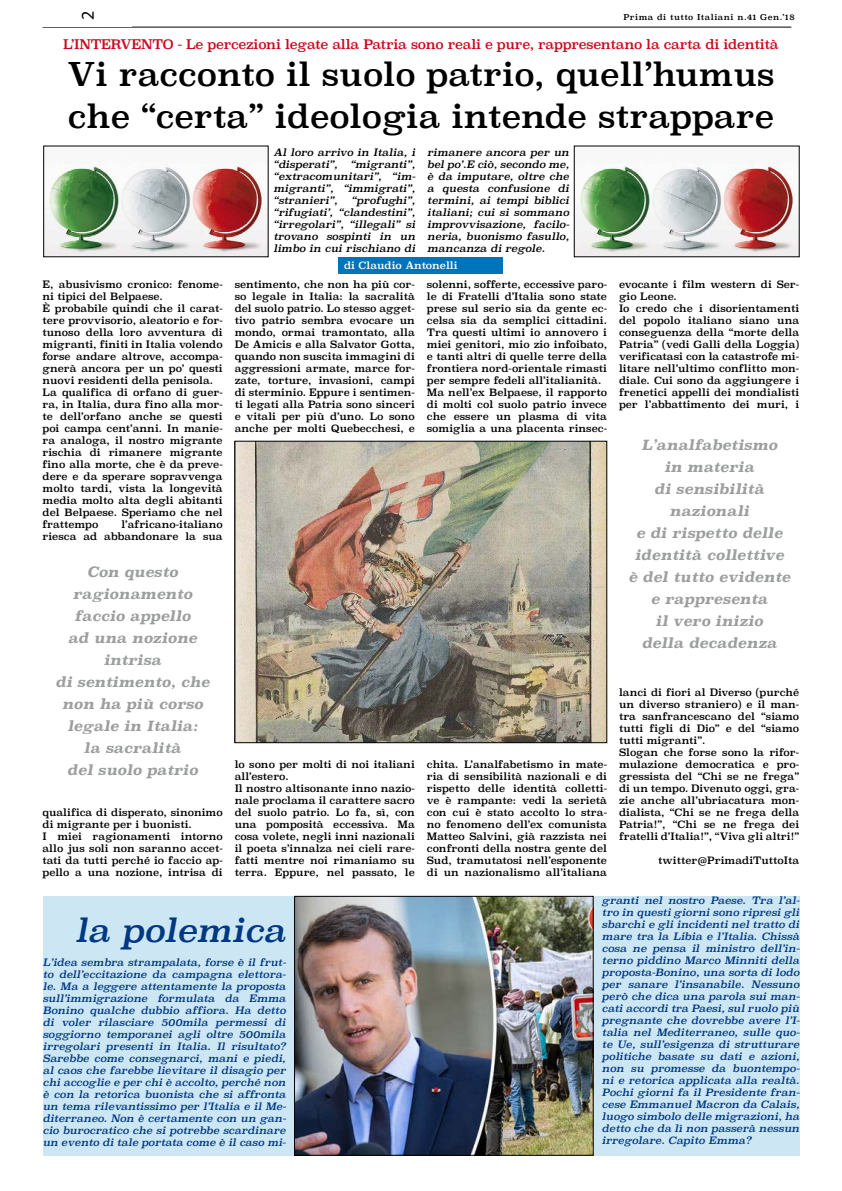
<style>
.page{position:relative;width:842px;height:1191px;background:#fff}
.page>*{position:absolute;margin:0;border:0;box-sizing:border-box;transform-origin:0 0}
.t1{font:32px/42px "Superclarendon";color:#000}
.t2{font:italic 32px "Superclarendon";color:#003882}
.t3{font:18px "Myriad Pro";color:#000}
.t4{font:italic 700 14px/22px "Superclarendon";color:#9c9e9f;text-align:center}
.t5{font:13px "Superclarendon";letter-spacing:-.02em;color:#cd071e}
.t6{font:10px/12px "Superclarendon";color:#000}
.t7{font:italic 10px/12px "Superclarendon";color:#003882;text-align:justify}
.t8{font:italic 10px/12px "Superclarendon";color:#000;text-align:justify}
.t9{font:10px "Superclarendon";color:#fff}
.t10{font:8px "Superclarendon";letter-spacing:.06em;color:#000}
</style>
<div class="page">
<hr style="left:43px;top:27px;width:748px;height:1px;background:#000">
<img style="left:45px;top:162px;width:221px;height:93px">
<img style="left:576px;top:162px;width:221px;height:93px">
<div style="left:338px;top:257px;width:165px;height:16px;background:#0074bb"></div>
<img style="left:237px;top:443px;width:368px;height:298px">
<div style="left:235px;top:441px;width:372px;height:302px;border:1px solid #000"></div>
<div style="left:43px;top:896px;width:756px;height:259px;background:#cce6f3"></div>
<img style="left:296px;top:898px;width:295px;height:255px">
<div style="left:294px;top:896px;width:299px;height:259px;border:1px solid #000"></div>
<h2 class="t3" style="left:77px;top:20px;width:11px;rotate:-90deg">2</h2>
<p class="t10" style="left:623px;top:11px;width:173px">Prima di tutto Italiani n.41 Gen.’18</p>
<h3 class="t5" style="left:63px;top:35px;width:717px">L’INTERVENTO - Le percezioni legate alla Patria sono reali e pure, rappresentano la carta di identità</h3>
<h1 class="t1" style="left:67px;top:56px;width:709px">Vi racconto il suolo patrio, quell’humus che “certa” ideologia intende strappare</h1>
<p class="t6" style="left:43px;top:279px;width:182px">E, abusivismo cronico: fenome&shy;ni tipici del Belpaese.<br>È probabile quindi che il carat&shy;tere provvisorio, aleatorio e for&shy;tunoso della loro avventura di migranti, finiti in Italia volendo forse andare altrove, accompa&shy;gnerà ancora per un po’ questi nuovi residenti della penisola.<br>La qualifica di orfano di guer&shy;ra, in Italia, dura fino alla mor&shy;te dell’orfano anche se questi poi campa cent’anni. In manie&shy;ra analoga, il nostro migrante rischia di rimanere migrante fino alla morte, che è da preve&shy;dere e da sperare sopravvenga molto tardi, vista la longevità media molto alta degli abitanti del Belpaese. Speriamo che nel frattempo</p>
<p class="t6" style="left:43px;top:519px;width:182px;text-align:right">l’africano-italiano<br>riesca ad abbandonare la sua</p>
<h3 class="t4" style="left:55px;top:561px;width:156px">Con questo ragionamento faccio appello<br>ad una nozione intrisa<br>di sentimento, che non ha più corso legale in Italia:<br>la sacralità<br>del suolo patrio</h3>
<p class="t6" style="left:43px;top:807px;width:182px">qualifica di disperato, sinonimo di migrante per i buonisti.<br>I miei ragionamenti intorno allo jus soli non saranno accet&shy;tati da tutti perché io faccio ap&shy;pello a una nozione, intrisa di</p>
<p class="t8" style="left:273px;top:146px;width:143px">Al loro arrivo in Italia, i “disperati”,</p>
<p class="t8" style="left:427px;top:146px;width:144px">rimanere ancora per un bel po’.E ciò, secondo me, è da imputare, oltre che a questa confusione di termini, ai tempi biblici italiani; cui si sommano improvvisazione, facilo&shy;neria, buonismo fasullo, mancanza di regole.</p>
<p class="t9" style="left:344px;top:258px;width:115px">di Claudio Antonelli</p>
<p class="t8" style="left:273px;top:158px;width:144px;text-indent:77px">“migranti”, “extracomunitari”, “im&shy;migranti”, “immigrati”, “stranieri”,</p>
<p class="t8" style="left:273px;top:194px;width:143px;text-indent:78px">“profughi”, “rifugiati’, “clandestini”, “irregolari”, “illegali” si trovano sospinti in un limbo in cui rischiano di</p>
<p class="t6" style="left:235px;top:279px;width:182px;text-align:justify">sentimento, che non ha più cor&shy;so legale in Italia: la sacralità del suolo patrio. Lo stesso agget&shy;tivo patrio sembra evocare un mondo, ormai tramontato, alla De Amicis e alla Salvator Gotta, quando non suscita immagini di aggressioni armate, marce for&shy;zate, torture, invasioni, campi di sterminio. Eppure i sentimen&shy;ti legati alla Patria sono sinceri e vitali per più d’uno. Lo sono anche per molti Quebecchesi, e</p>
<p class="t6" style="left:427px;top:279px;width:182px">solenni, sofferte, eccessive paro&shy;le di Fratelli d’Italia sono state prese sul serio sia da gente ec&shy;celsa sia da semplici cittadini.<br>Tra questi ultimi io annovero i miei genitori, mio zio infoibato, e tanti altri di quelle terre della frontiera nord-orientale rimasti per sempre fedeli all’italianità.<br>Ma nell’ex Belpaese, il rapporto di molti col suolo patrio invece che essere un plasma di vita somiglia a una placenta rinsec-</p>
<p class="t6" style="left:619px;top:279px;width:182px">evocante i film western di Ser&shy;gio Leone.<br>Io credo che i disorientamenti del popolo italiano siano una conseguenza della “morte della<br>Patria” (vedi Galli della Loggia) verificatasi con la catastrofe mi&shy;litare nell’ultimo conflitto mon&shy;diale. Cui sono da aggiungere i frenetici appelli dei mondialisti per l’abbattimento dei muri, i</p>
<h3 class="t4" style="left:628px;top:434px;width:164px">L’analfabetismo<br>in materia<br>di sensibilità nazionali<br>e di rispetto delle identità collettive<br>è del tutto evidente e rappresenta<br>il vero inizio<br>della decadenza</h3>
<p class="t6" style="left:235px;top:759px;width:182px">lo sono per molti di noi italiani all’estero.<br>Il nostro altisonante inno nazio&shy;nale proclama il carattere sacro del suolo patrio. Lo fa, sì, con una pomposità eccessiva. Ma cosa volete, negli inni nazionali il poeta s’innalza nei cieli rare&shy;fatti mentre noi rimaniamo su terra. Eppure, nel passato, le</p>
<p class="t6" style="left:427px;top:759px;width:182px;text-align:justify">chita. L’analfabetismo in mate&shy;ria di sensibilità nazionali e di rispetto delle identità colletti&shy;ve è rampante: vedi la serietà con cui è stato accolto lo stra&shy;no fenomeno dell’ex comunista Matteo Salvini, già razzista nei confronti della nostra gente del Sud, tramutatosi nell’esponente di un nazionalismo all’italiana</p>
<p class="t6" style="left:619px;top:687px;width:182px">lanci di fiori al Diverso (purché un diverso straniero) e il man&shy;tra sanfrancescano del “siamo tutti figli di Dio” e del “siamo tutti migranti”.<br>Slogan che forse sono la rifor&shy;mulazione democratica e pro&shy;gressista del “Chi se ne frega” di un tempo. Divenuto oggi, gra&shy;zie anche all’ubriacatura mon&shy;dialista, “Chi se ne frega della<br>Patria!”, “Chi se ne frega dei fratelli d’Italia!”, “Viva gli altri!”</p>
<p class="t6" style="left:658px;top:855px;width:142px">twitter@PrimadiTuttoIta</p>
<h1 class="t2" style="left:75px;top:911px;width:212px">la polemica</h1>
<p class="t7" style="left:43px;top:956px;width:245px">L’idea sembra strampalata, forse è il frut&shy;to dell’eccitazione da campagna elettora&shy;le. Ma a leggere attentamente la proposta sull’immigrazione formulata da Emma Bonino qualche dubbio affiora. Ha detto di voler rilasciare 500mila permessi di soggiorno temporanei agli oltre 500mila irregolari presenti in Italia. Il risultato?<br>Sarebbe come consegnarci, mani e piedi, al caos che farebbe lievitare il disagio per chi accoglie e per chi è accolto, perché non è con la retorica buonista che si affronta un tema rilevantissimo per l’Italia e il Me&shy;diterraneo. Non è certamente con un gan&shy;cio burocratico che si potrebbe scardinare un evento di tale portata come è il caso mi-</p>
<p class="t7" style="left:602px;top:894px;width:199px">granti nel nostro Paese. Tra l’al&shy;tro in questi giorni sono ripresi gli sbarchi e gli incidenti nel tratto di mare tra la Libia e l’Italia. Chissà cosa ne pensa il ministro dell’in&shy;terno piddino Marco Minniti della proposta-Bonino, una sorta di lodo per sanare l’insanabile. Nessuno però che dica una parola sui man&shy;cati accordi tra Paesi, sul ruolo più pregnante che dovrebbe avere l’I&shy;talia nel Mediterraneo, sulle quo&shy;te Ue, sull’esigenza di strutturare politiche basate su dati e azioni, non su promesse da buontempo&shy;ni e retorica applicata alla realtà.<br>Pochi giorni fa il Presidente fran&shy;cese Emmanuel Macron da Calais, luogo simbolo delle migrazioni, ha detto che da lì non passerà nessun irregolare. Capito Emma?</p>
</div>
